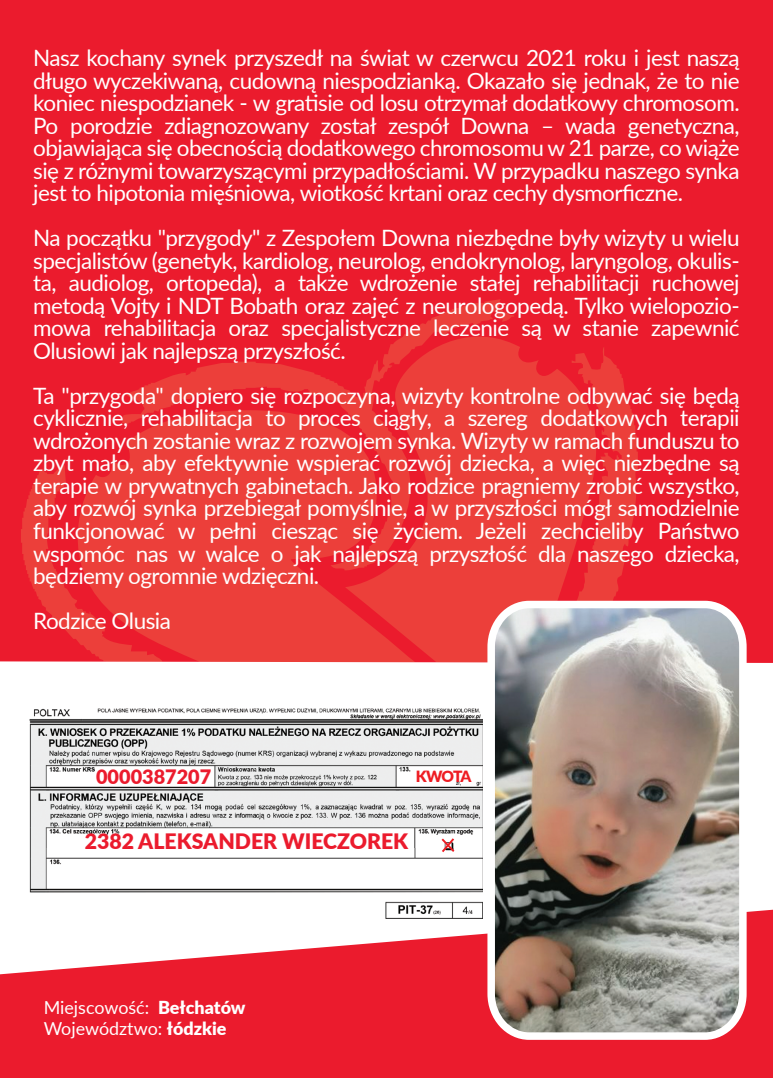
<style>
.page{position:relative;width:773px;height:1078px;background:#fff}
.page>*{position:absolute;margin:0;border:0;box-sizing:border-box;transform-origin:0 0}
.t1{font:22.5px/22.5px "Lato";letter-spacing:-.025em;color:#fff;text-align:justify}
.t2{font:900 21.25px "Lato";color:#eb1b2d}
.t3{font:900 19.75px "Lato";color:#eb1b2d}
.t4{font:18px/21.5px "Lato";color:#fff}
.t5{font:900 15.5px "Lato";letter-spacing:-.07em;color:#ee1d23}
.s1{font-weight:900}
</style>
<div class="page">
<div style="left:0;top:0;width:772px;height:785px;background:#eb1b2d"></div>
<svg style="left:21px;top:299px;width:616px;height:362px;fill:#eb3d39"></svg>
<svg style="left:78px;top:410px;width:337px;height:251px;fill:#ec3f3a"></svg>
<div style="left:0;top:661px;width:772px;height:231px;background:#fff"></div>
<svg style="left:0;top:909px;width:772px;height:168px;fill:#eb1b2d"></svg>
<img style="left:487px;top:600px;width:259px;height:439px">
<img style="left:30px;top:707px;width:453px;height:211px">
<svg style="left:441px;top:838px;width:13px;height:14px"></svg>
<p class="t1" style="left:33px;top:46px;width:708px">Nasz kochany synek przyszedł na świat w czerwcu 2021 roku i jest naszą długo wyczekiwaną, cudowną niespodzianką. Okazało się jednak, że to nie koniec niespodzianek - w gratisie od losu otrzymał dodatkowy chromosom.<br>Po porodzie zdiagnozowany został zespół Downa – wada genetyczna, objawiająca się obecnością dodatkowego chromosomu w 21 parze, co wiąże się z różnymi towarzyszącymi przypadłościami. W przypadku naszego synka jest to hipotonia mięśniowa, wiotkość krtani oraz cechy dysmorficzne.</p>
<p class="t1" style="left:33px;top:226px;width:708px">Na początku "przygody" z Zespołem Downa niezbędne były wizyty u wielu specjalistów (genetyk, kardiolog, neurolog, endokrynolog, laryngolog, okulis&shy;ta, audiolog, ortopeda), a także wdrożenie stałej rehabilitacji ruchowej metodą Vojty i NDT Bobath oraz zajęć z neurologopedą. Tylko wielopozio&shy;mowa rehabilitacja oraz specjalistyczne leczenie są w stanie zapewnić Olusiowi jak najlepszą przyszłość.</p>
<p class="t1" style="left:33px;top:383px;width:708px">Ta "przygoda" dopiero się rozpoczyna, wizyty kontrolne odbywać się będą cyklicznie, rehabilitacja to proces ciągły, a szereg dodatkowych terapii wdrożonych zostanie wraz z rozwojem synka. Wizyty w ramach funduszu to zbyt mało, aby efektywnie wspierać rozwój dziecka, a więc niezbędne są terapie w prywatnych gabinetach. Jako rodzice pragniemy zrobić wszystko, aby rozwój synka przebiegał pomyślnie, a w przyszłości mógł samodzielnie funkcjonować w pełni ciesząc się życiem. Jeżeli zechcieliby Państwo wspomóc nas w walce o jak najlepszą przyszłość dla naszego dziecka, będziemy ogromnie wdzięczni.</p>
<p class="t1" style="left:33px;top:608px;width:139px">Rodzice Olusia</p>
<p class="t3" style="left:96px;top:761px;width:117px">0000387207</p>
<p class="t5" style="left:416px;top:764px;width:57px">KWOTA</p>
<p class="t2" style="left:85px;top:825px;width:325px">2382 ALEKSANDER WIECZOREK</p>
<p class="t4" style="left:44px;top:995px;width:203px">Miejscowość: <span class="s1">Bełchatów<br></span>Województwo: <span class="s1">łódzkie</span></p>
</div>
